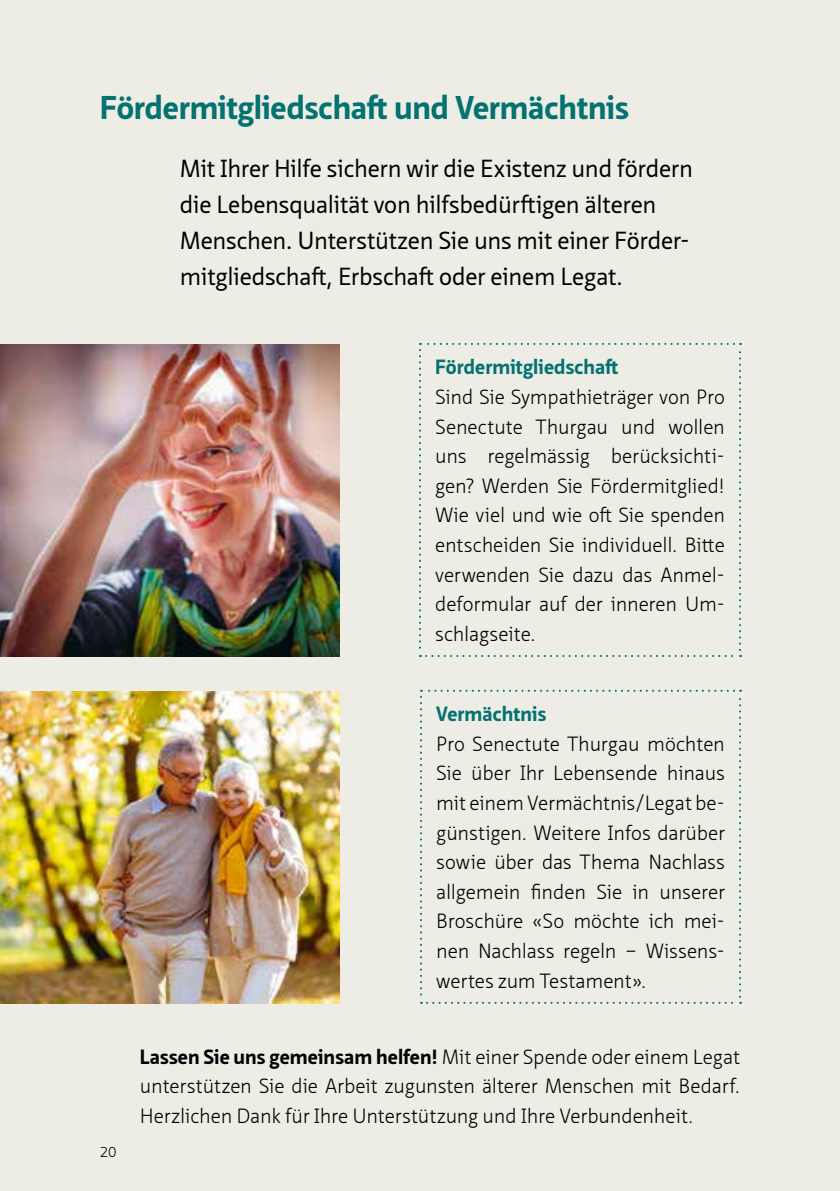
<style>
.page{position:relative;width:840px;height:1191px;background:#fff}
.page>*{position:absolute;margin:0;border:0;box-sizing:border-box;transform-origin:0 0}
.t1{font:700 32px "Neue Sans Pro";letter-spacing:-.005em;color:#007270}
.t2{font:24px/36px "Neue Sans Pro";letter-spacing:-.01em;color:#000}
.t3{font:300 20px/29.6px "Neue Sans Pro";letter-spacing:-.005em;color:#000;text-align:justify}
.t4{font:700 20px "Neue Sans Pro";letter-spacing:.005em;color:#007270}
.t5{font:300 14px "Neue Sans Pro";color:#000}
.s1{font-weight:700}
</style>
<div class="page">
<div style="left:0;top:0;width:839px;height:1191px;background:#edece5"></div>
<svg style="left:420px;top:690px;width:320px;height:313px"></svg>
<svg style="left:419px;top:343px;width:321px;height:314px"></svg>
<img style="left:0;top:691px;width:340px;height:312px">
<img style="left:0;top:344px;width:340px;height:313px">
<h1 class="t1" style="left:100px;top:86px;width:530px">Fördermitgliedschaft und Vermächtnis</h1>
<p class="t2" style="left:180px;top:151px;width:514px">Mit Ihrer Hilfe sichern wir die Existenz und fördern die Lebensqualität von hilfsbedürftigen älteren Menschen. Unterstützen Sie uns mit einer Förder&shy;mitgliedschaft, Erbschaft oder einem Legat.</p>
<p class="t4" style="left:435px;top:354px;width:184px">Fördermitgliedschaft</p>
<p class="t3" style="left:435px;top:382px;width:291px">Sind Sie Sympathieträger von Pro Senectute Thurgau und wollen uns regelmässig berücksichti&shy;gen? Werden Sie Fördermitglied!<br>Wie viel und wie oft Sie spenden entscheiden Sie individuell. Bitte verwenden Sie dazu das Anmel&shy;deformular auf der inneren Um&shy;schlagseite.</p>
<p class="t4" style="left:436px;top:701px;width:112px">Vermächtnis</p>
<p class="t3" style="left:436px;top:728px;width:290px">Pro Senectute Thurgau möchten Sie über Ihr Lebensende hinaus mit einem Vermächtnis/Legat be&shy;günstigen. Weitere Infos darüber sowie über das Thema Nachlass allgemein finden Sie in unserer Broschüre «So möchte ich mei&shy;nen Nachlass regeln – Wissens&shy;wertes zum Testament».</p>
<p class="t5" style="left:100px;top:1142px;width:18px">20</p>
<p class="t3" style="left:140px;top:1041px;width:601px"><span class="s1">Lassen Sie uns gemeinsam helfen!</span> Mit einer Spende oder einem Legat unterstützen Sie die Arbeit zugunsten älterer Menschen mit Bedarf.<br>Herzlichen Dank für Ihre Unterstützung und Ihre Verbundenheit.</p>
</div>
